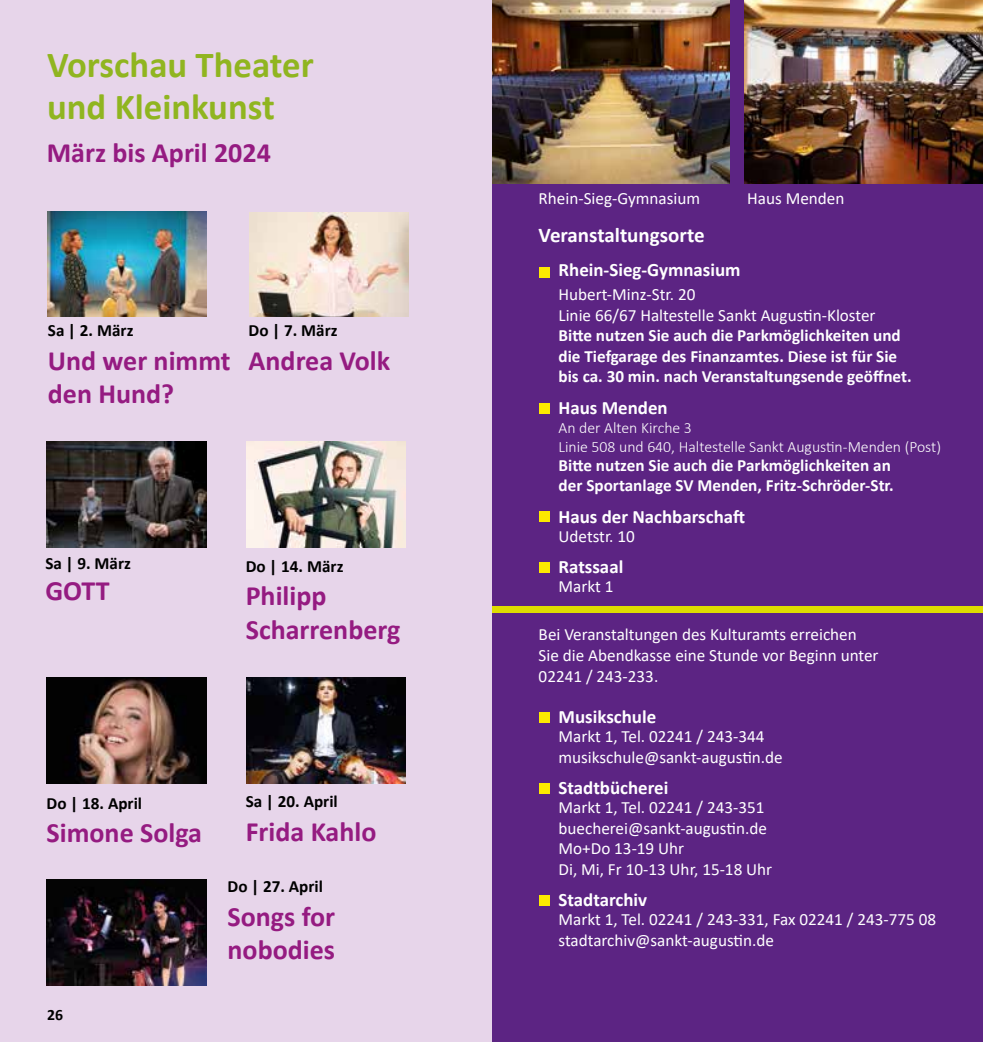
<style>
.page{position:relative;width:983px;height:1042px;background:#fff}
.page>*{position:absolute;margin:0;border:0;box-sizing:border-box;transform-origin:0 0}
.t1{font:700 36.75px/42px "Calibri";color:#90b520}
.t2{font:700 28px/33.6px "Calibri";color:#951b81}
.t3{font:700 21px "Calibri";color:#fff}
.t4{font:700 18.9px "Calibri";color:#fff}
.t5{font:17.15px/20.7px "Calibri";color:#fff}
.t6{font:700 17.15px/20.7px "Calibri";color:#fff}
.t7{font:700 17.15px "Calibri";color:#000}
.t8{font:300 15.75px/18.9px "Calibri";color:#fff}
.t9{font:700 15.75px "Calibri";color:#000}
</style>
<div class="page">
<div style="left:491px;top:0;width:491px;height:1042px;background:#5c2483"></div>
<img style="left:491px;top:0;width:238px;height:184px">
<img style="left:744px;top:0;width:238px;height:184px">
<div style="left:491px;top:606px;width:491px;height:7px;background:#dedc00"></div>
<div style="left:538px;top:267px;width:11px;height:10px;background:#fce900"></div>
<div style="left:538px;top:402px;width:11px;height:11px;background:#fce900"></div>
<div style="left:538px;top:511px;width:11px;height:11px;background:#fce900"></div>
<div style="left:538px;top:562px;width:11px;height:10px;background:#fce900"></div>
<div style="left:538px;top:712px;width:11px;height:11px;background:#fce900"></div>
<div style="left:538px;top:783px;width:11px;height:10px;background:#fce900"></div>
<div style="left:538px;top:895px;width:11px;height:10px;background:#fce900"></div>
<div style="left:0;top:0;width:491px;height:1042px;background:#e7d5ea"></div>
<img style="left:249px;top:212px;width:160px;height:105px">
<img style="left:47px;top:211px;width:159px;height:105px">
<img style="left:246px;top:441px;width:160px;height:107px">
<img style="left:47px;top:441px;width:159px;height:107px">
<img style="left:47px;top:677px;width:159px;height:106px">
<img style="left:246px;top:677px;width:160px;height:106px">
<img style="left:47px;top:879px;width:159px;height:106px">
<h1 class="t1" style="left:47px;top:43px;width:268px">Vorschau Theater und Kleinkunst</h1>
<h2 class="t2" style="left:47px;top:135px;width:225px">März bis April 2024</h2>
<p class="t7" style="left:48px;top:318px;width:87px">Sa | 2. März</p>
<h2 class="t2" style="left:48px;top:343px;width:184px">Und wer nimmt den Hund?</h2>
<p class="t7" style="left:248px;top:318px;width:90px">Do | 7. März</p>
<h2 class="t2" style="left:248px;top:343px;width:143px">Andrea Volk</h2>
<p class="t7" style="left:45px;top:551px;width:87px">Sa | 9. März</p>
<h2 class="t2" style="left:45px;top:574px;width:66px">GOTT</h2>
<p class="t7" style="left:246px;top:554px;width:99px">Do | 14. März</p>
<h2 class="t2" style="left:246px;top:579px;width:156px">Philipp<br>Scharrenberg</h2>
<p class="t7" style="left:47px;top:791px;width:97px">Do | 18. April</p>
<h2 class="t2" style="left:47px;top:816px;width:157px">Simone Solga</h2>
<p class="t9" style="left:47px;top:1003px;width:17px">26</p>
<p class="t7" style="left:246px;top:789px;width:94px">Sa | 20. April</p>
<h2 class="t2" style="left:246px;top:814px;width:132px">Frida Kahlo</h2>
<p class="t7" style="left:227px;top:874px;width:97px">Do | 27. April</p>
<h2 class="t2" style="left:227px;top:899px;width:109px">Songs for nobodies</h2>
<p class="t5" style="left:538px;top:187px;width:163px">Rhein-Sieg-Gymnasium</p>
<p class="t5" style="left:747px;top:187px;width:99px">Haus Menden</p>
<p class="t3" style="left:538px;top:220px;width:167px">Veranstaltungsorte</p>
<p class="t4" style="left:558px;top:257px;width:183px">Rhein-Sieg-Gymnasium</p>
<p class="t5" style="left:558px;top:284px;width:318px">Hubert-Minz-Str. 20<br>Linie 66/67 Haltestelle Sankt Augustin-Kloster</p>
<p class="t6" style="left:558px;top:325px;width:354px">Bitte nutzen Sie auch die Parkmöglichkeiten und die Tiefgarage des Finanzamtes. Diese ist für Sie bis ca. 30 min. nach Veranstaltungsende geöffnet.</p>
<p class="t4" style="left:558px;top:394px;width:111px">Haus Menden</p>
<p class="t8" style="left:558px;top:418px;width:384px">An der Alten Kirche 3<br>Linie 508 und 640, Haltestelle Sankt Augustin-Menden (Post)</p>
<p class="t6" style="left:558px;top:454px;width:337px">Bitte nutzen Sie auch die Parkmöglichkeiten an der Sportanlage SV Menden, Fritz-Schröder-Str.</p>
<p class="t4" style="left:558px;top:503px;width:188px">Haus der Nachbarschaft</p>
<p class="t5" style="left:558px;top:525px;width:78px">Udetstr. 10</p>
<p class="t4" style="left:558px;top:553px;width:66px">Ratssaal</p>
<p class="t5" style="left:558px;top:575px;width:56px">Markt 1</p>
<p class="t5" style="left:538px;top:624px;width:341px">Bei Veranstaltungen des Kulturamts erreichen<br>Sie die Abendkasse eine Stunde vor Beginn unter<br>02241 / 243-233.</p>
<p class="t4" style="left:558px;top:703px;width:99px">Musikschule</p>
<p class="t5" style="left:558px;top:725px;width:226px">Markt 1, Tel. 02241 / 243-344 musikschule@sankt-augustin.de</p>
<p class="t4" style="left:558px;top:774px;width:111px">Stadtbücherei</p>
<p class="t5" style="left:558px;top:796px;width:215px">Markt 1, Tel. 02241 / 243-351 buecherei@sankt-augustin.de<br>Mo+Do 13-19 Uhr<br>Di, Mi, Fr 10-13 Uhr, 15-18 Uhr</p>
<p class="t4" style="left:558px;top:886px;width:90px">Stadtarchiv</p>
<p class="t5" style="left:558px;top:908px;width:379px">Markt 1, Tel. 02241 / 243-331, Fax 02241 / 243-775 08 stadtarchiv@sankt-augustin.de</p>
</div>
